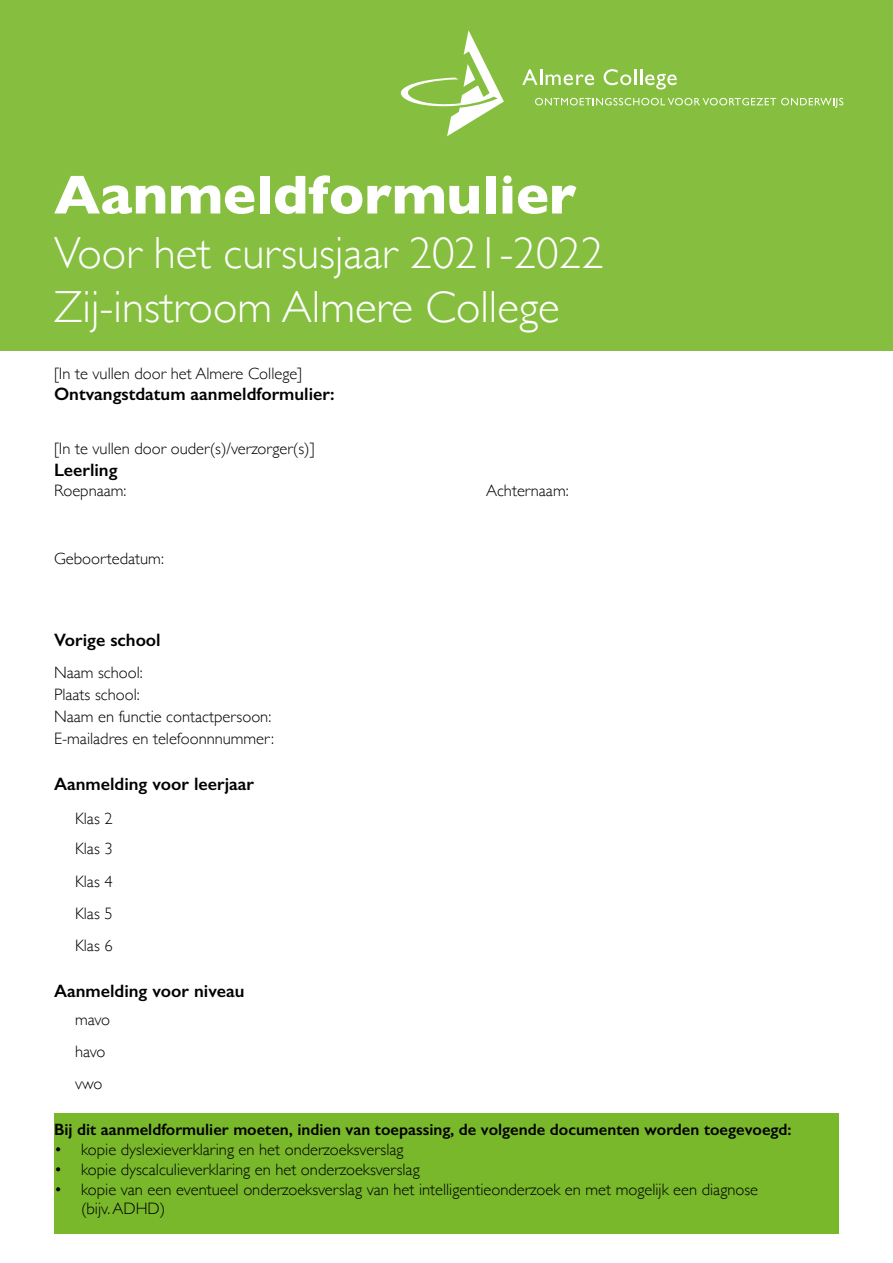
<style>
.page{position:relative;width:893px;height:1263px;background:#fff}
.page>*{position:absolute;margin:0;border:0;box-sizing:border-box;transform-origin:0 0}
.t1{font:700 55.5px "Gill Sans";color:#fff}
.t2{font:300 45px "Gill Sans";color:#fff}
.t3{font:600 18px "Gill Sans";color:#000}
.t4{font:300 16.5px/19.8px "Gill Sans";color:#000}
.t5{font:600 16.5px "Gill Sans";color:#000}
</style>
<div class="page">
<div style="left:0;top:0;width:893px;height:351px;background:#86bf40"></div>
<svg style="left:522px;top:69px;width:72px;height:16px"></svg>
<svg style="left:604px;top:69px;width:73px;height:20px"></svg>
<svg style="left:400px;top:30px;width:104px;height:106px"></svg>
<svg style="left:535px;top:98px;width:308px;height:10px"></svg>
<div style="left:54px;top:1113px;width:785px;height:120px;background:#79b82b"></div>
<p class="t1" style="left:54px;top:151px;width:524px">Aanmeldformulier</p>
<p class="t2" style="left:54px;top:217px;width:551px">Voor het cursusjaar 2021-2022</p>
<p class="t2" style="left:54px;top:271px;width:507px">Zij-instroom Almere College</p>
<p class="t4" style="left:54px;top:362px;width:250px">[In te vullen door het Almere College]</p>
<p class="t3" style="left:54px;top:383px;width:282px">Ontvangstdatum aanmeldformulier:</p>
<p class="t4" style="left:54px;top:438px;width:262px">[In te vullen door ouder(s)/verzorger(s)]</p>
<p class="t3" style="left:54px;top:459px;width:65px">Leerling</p>
<p class="t4" style="left:54px;top:480px;width:74px">Roepnaam:</p>
<p class="t4" style="left:486px;top:480px;width:84px">Achternaam:</p>
<p class="t4" style="left:54px;top:548px;width:111px">Geboortedatum:</p>
<p class="t3" style="left:54px;top:629px;width:108px">Vorige school</p>
<p class="t4" style="left:54px;top:662px;width:90px">Naam school:</p>
<p class="t4" style="left:54px;top:684px;width:87px">Plaats school:</p>
<p class="t4" style="left:54px;top:706px;width:219px">Naam en functie contactpersoon:</p>
<p class="t4" style="left:54px;top:728px;width:222px">E-mailadres en telefoonnnummer:</p>
<p class="t3" style="left:54px;top:773px;width:202px">Aanmelding voor leerjaar</p>
<p class="t4" style="left:75px;top:807px;width:39px">Klas 2</p>
<p class="t4" style="left:75px;top:838px;width:39px">Klas 3</p>
<p class="t4" style="left:75px;top:871px;width:39px">Klas 4</p>
<p class="t4" style="left:75px;top:903px;width:39px">Klas 5</p>
<p class="t4" style="left:75px;top:934px;width:39px">Klas 6</p>
<p class="t3" style="left:54px;top:980px;width:192px">Aanmelding voor niveau</p>
<p class="t4" style="left:75px;top:1009px;width:37px">mavo</p>
<p class="t4" style="left:75px;top:1041px;width:32px">havo</p>
<p class="t4" style="left:75px;top:1072px;width:29px">vwo</p>
<p class="t5" style="left:54px;top:1119px;width:739px">Bij dit aanmeldformulier moeten, indien van toepassing, de volgende documenten worden toegevoegd:</p>
<p class="t4" style="left:54px;top:1139px;width:351px">• kopie dyslexieverklaring en het onderzoeksverslag</p>
<p class="t4" style="left:54px;top:1158px;width:367px">• kopie dyscalculieverklaring en het onderzoeksverslag</p>
<p class="t4" style="left:81px;top:1178px;width:679px;text-indent:-27px">• kopie van een eventueel onderzoeksverslag van het intelligentieonderzoek en met mogelijk een diagnose (bijv. ADHD)</p>
</div>
